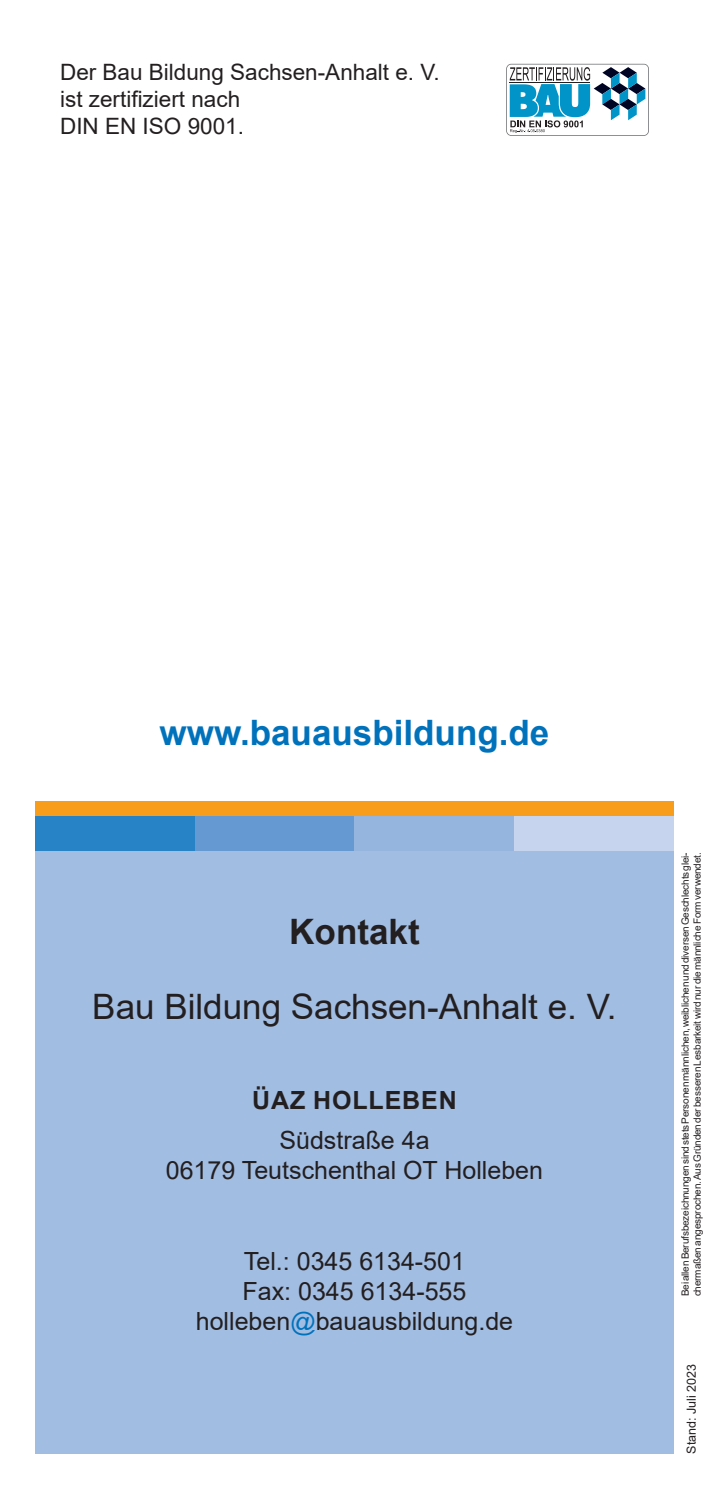
<style>
.page{position:relative;width:709px;height:1489px;background:#fff}
.page>*{position:absolute;margin:0;border:0;box-sizing:border-box;transform-origin:0 0}
.t1{font:35px "Arial";color:#231f20}
.t2{font:700 35px "Arial";color:#0072bc}
.t3{font:700 35px "Arial";color:#231f20}
.t4{font:25px/30px "Arial";color:#231f20;text-align:center}
.t5{font:700 25px "Arial";letter-spacing:.035em;color:#231f20}
.t6{font:22.5px/27px "Arial";color:#231f20}
.t7{font:12.5px "Arial";color:#231f20}
.t8{font:10px/12px "Arial";letter-spacing:-.015em;color:#231f20}
.s1{color:#0072bc}
</style>
<div class="page">
<div style="left:35px;top:850px;width:638px;height:603px;background:#a2bde2"></div>
<div style="left:35px;top:815px;width:160px;height:35px;background:#2783c5"></div>
<div style="left:195px;top:815px;width:159px;height:35px;background:#6599d1"></div>
<div style="left:354px;top:815px;width:160px;height:35px;background:#95b5de"></div>
<div style="left:514px;top:815px;width:159px;height:35px;background:#c6d5ed"></div>
<div style="left:35px;top:801px;width:638px;height:14px;background:#f89c1c"></div>
<svg style="left:506px;top:64px;width:143px;height:72px"></svg>
<div style="left:507px;top:65px;width:141px;height:70px;background:#fff;border-radius:4px"></div>
<svg style="left:510px;top:67px;width:135px;height:66px"></svg>
<h3 class="t6" style="left:60px;top:59px;width:381px">Der Bau Bildung Sachsen-Anhalt e. V. ist zertifiziert nach<br>DIN EN ISO 9001.</h3>
<h1 class="t2" style="left:160px;top:707px;width:391px">www.bauausbildung.de</h1>
<h1 class="t3" style="left:289px;top:906px;width:132px">Kontakt</h1>
<h1 class="t1" style="left:92px;top:982px;width:526px">Bau Bildung Sachsen-Anhalt e. V.</h1>
<h2 class="t5" style="left:252px;top:1082px;width:206px">ÜAZ HOLLEBEN</h2>
<h2 class="t4" style="left:166px;top:1125px;width:379px">Südstraße 4a<br>06179 Teutschenthal OT Holleben</h2>
<h2 class="t4" style="left:196px;top:1245px;width:319px">Tel.: 0345 6134-501<br>Fax: 0345 6134-555 holleben<span class="s1">@</span>bauausbildung.de</h2>
<p class="t8" style="left:679px;top:1296px;width:445px;rotate:-90deg">Bei allen Berufsbezeichnungen sind stets Personen männlichen, weiblichen und diversen Geschlechts glei&shy;chermaßen angesprochen. Aus Gründen der besseren Lesbarkeit wird nur die männliche Form verwendet.</p>
<p class="t7" style="left:682px;top:1453px;width:91px;rotate:-90deg">Stand: Juli 2023</p>
</div>
